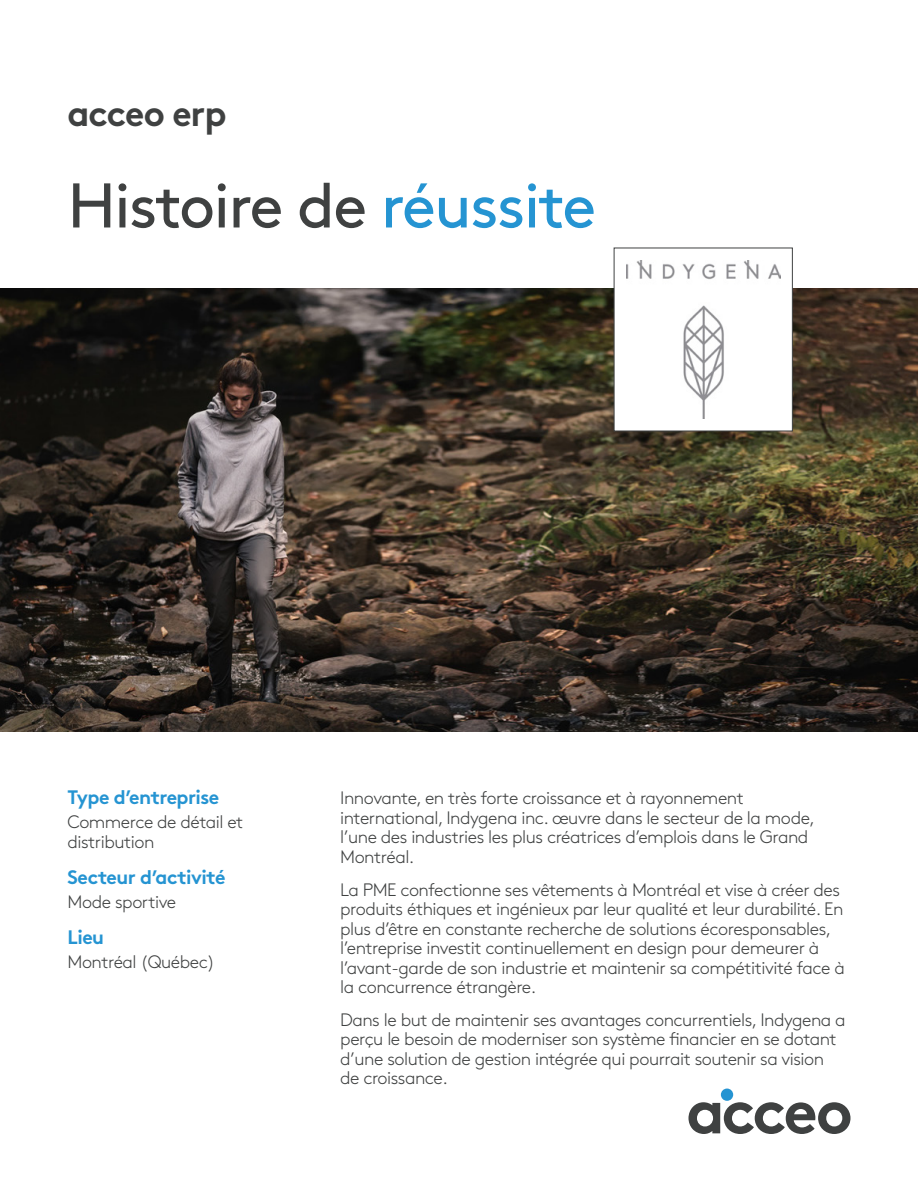
<style>
.page{position:relative;width:918px;height:1188px;background:#fff}
.page>*{position:absolute;margin:0;border:0;box-sizing:border-box;transform-origin:0 0}
.t1{font:63px "Brown";letter-spacing:-.03em;color:#3f4141}
.t2{font:700 36px "Brown";letter-spacing:-.03em;color:#3f4141}
.t3{font:700 19.5px "Brown";letter-spacing:-.025em;color:#2594d2}
.t4{font:300 18px/19.5px "Brown";letter-spacing:-.025em;color:#3f4141}
.s1{color:#2594d2}
</style>
<div class="page">
<img style="left:0;top:288px;width:918px;height:443px">
<svg style="left:688px;top:1102px;width:162px;height:32px"></svg>
<div style="left:721px;top:1089px;width:12px;height:12px;background:#2594d2;border-radius:50%"></div>
<svg style="left:613px;top:247px;width:180px;height:185px"></svg>
<h2 class="t2" style="left:68px;top:84px;width:160px">acceo erp</h2>
<h1 class="t1" style="left:68px;top:158px;width:530px">Histoire de <span class="s1">réussite</span></h1>
<p class="t3" style="left:68px;top:782px;width:153px">Type d’entreprise</p>
<p class="t4" style="left:68px;top:811px;width:177px">Commerce de détail et distribution</p>
<p class="t3" style="left:68px;top:861px;width:160px">Secteur d’activité</p>
<p class="t4" style="left:68px;top:891px;width:110px">Mode sportive</p>
<p class="t3" style="left:68px;top:921px;width:38px">Lieu</p>
<p class="t4" style="left:68px;top:951px;width:149px">Montréal (Québec)</p>
<p class="t4" style="left:340px;top:787px;width:476px">Innovante, en très forte croissance et à rayonnement international, Indygena inc. œuvre dans le secteur de la mode, l’une des industries les plus créatrices d’emplois dans le Grand Montréal.</p>
<p class="t4" style="left:340px;top:878px;width:506px">La PME confectionne ses vêtements à Montréal et vise à créer des produits éthiques et ingénieux par leur qualité et leur durabilité. En plus d’être en constante recherche de solutions écoresponsables, l’entreprise investit continuellement en design pour demeurer à l’avant-garde de son industrie et maintenir sa compétitivité face à la concurrence étrangère.</p>
<p class="t4" style="left:340px;top:1009px;width:507px">Dans le but de maintenir ses avantages concurrentiels, Indygena a perçu le besoin de moderniser son système financier en se dotant d’une solution de gestion intégrée qui pourrait soutenir sa vision de croissance.</p>
</div>
